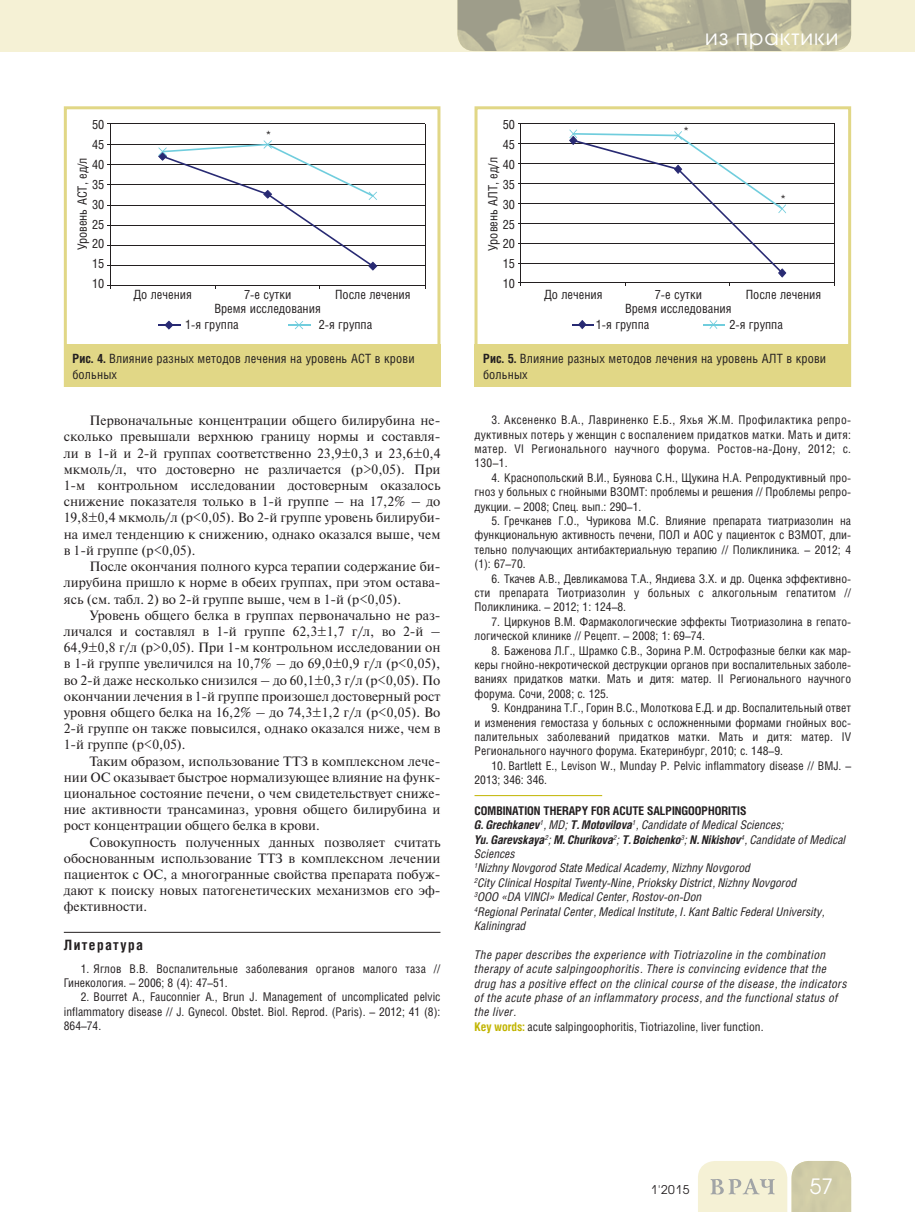
<style>
.page{position:relative;width:915px;height:1212px;background:#fff}
.page>*{position:absolute;margin:0;border:0;box-sizing:border-box;transform-origin:0 0}
.t1{font:21px "Avant Garde Gothic C";letter-spacing:.05em;color:#fff}
.t2{font:700 14.25px "Helios Cond";letter-spacing:.1em;color:#231f20}
.t3{font:13.5px/16.2px "Newton C";color:#231f20;text-align:justify}
.t4{font:12.75px/19.8px "Helios Cond";color:#231f20}
.t5{font:12px/14.4px "Helios Cond";color:#231f20;text-align:justify}
.t6{font:italic 12px/14.4px "Helios Cond";letter-spacing:.015em;color:#231f20}
.t7{font:12px "Avant Garde Gothic C";color:#231f20}
.s1{font-weight:700}
.s2{font-weight:700;font-style:normal}
.s3{font-weight:700;font-style:normal;color:#c1b400}
.s4{font-style:normal}
</style>
<div class="page">
<hr style="left:64px;top:932px;width:376px;height:1px;background:#231f20">
<div style="left:0;top:0;width:914px;height:51px;background:#f5f1d5"></div>
<svg style="left:698px;top:1161px;width:152px;height:51px;background:#e3e0c4"></svg>
<hr style="left:110px;top:265px;width:315px;height:1px;background:#231f20">
<hr style="left:110px;top:245px;width:315px;height:1px;background:#231f20">
<hr style="left:110px;top:225px;width:315px;height:1px;background:#231f20">
<hr style="left:110px;top:205px;width:315px;height:1px;background:#231f20">
<hr style="left:110px;top:184px;width:315px;height:1px;background:#231f20">
<hr style="left:110px;top:164px;width:315px;height:1px;background:#231f20">
<hr style="left:110px;top:144px;width:315px;height:1px;background:#231f20">
<hr style="left:110px;top:124px;width:315px;height:1px;background:#231f20">
<hr style="left:424px;top:124px;width:1px;height:162px;background:#231f20">
<hr style="left:110px;top:285px;width:315px;height:1px;background:#231f20">
<hr style="left:110px;top:124px;width:1px;height:162px;background:#231f20">
<svg style="left:158px;top:140px;width:219px;height:131px"></svg>
<hr style="left:158px;top:324px;width:23px;height:2px;background:#282a73">
<svg style="left:165px;top:321px;width:8px;height:9px"></svg>
<hr style="left:288px;top:324px;width:23px;height:2px;background:#70cddd">
<svg style="left:295px;top:321px;width:8px;height:8px"></svg>
<div style="left:64px;top:106px;width:376px;height:281px;border:3px solid #e1d786"></div>
<div style="left:64px;top:344px;width:376px;height:43px;background:#e1d786"></div>
<hr style="left:520px;top:263px;width:314px;height:1px;background:#231f20">
<hr style="left:520px;top:243px;width:314px;height:1px;background:#231f20">
<hr style="left:520px;top:223px;width:314px;height:1px;background:#231f20">
<hr style="left:520px;top:203px;width:314px;height:1px;background:#231f20">
<hr style="left:520px;top:183px;width:314px;height:1px;background:#231f20">
<hr style="left:520px;top:163px;width:314px;height:1px;background:#231f20">
<hr style="left:520px;top:143px;width:314px;height:1px;background:#231f20">
<hr style="left:520px;top:124px;width:314px;height:1px;background:#231f20">
<hr style="left:834px;top:124px;width:1px;height:159px;background:#231f20">
<hr style="left:520px;top:282px;width:314px;height:1px;background:#231f20">
<hr style="left:520px;top:124px;width:1px;height:159px;background:#231f20">
<svg style="left:569px;top:129px;width:217px;height:157px"></svg>
<svg style="left:572px;top:320px;width:21px;height:10px"></svg>
<svg style="left:703px;top:320px;width:21px;height:9px"></svg>
<div style="left:474px;top:106px;width:376px;height:281px;border:3px solid #e1d786"></div>
<div style="left:474px;top:344px;width:376px;height:43px;background:#e1d786"></div>
<hr style="left:474px;top:795px;width:128px;height:1px;background:#c1b400">
<img style="left:457px;top:0;width:393px;height:51px">
<h1 class="t1" style="left:704px;top:27px;width:135px">из практики</h1>
<p class="t4" style="left:92px;top:116px;width:14px;text-align:justify">50<br>45<br>40<br>35<br>30<br>25<br>20<br>15<br>10</p>
<p class="t4" style="left:74px;top:250px;width:94px;rotate:-90deg">Уровень АСТ, ед/л</p>
<p class="t4" style="left:265px;top:127px;width:8px">*</p>
<p class="t4" style="left:133px;top:286px;width:60px">До лечения</p>
<p class="t4" style="left:244px;top:286px;width:49px">7-е сутки</p>
<p class="t4" style="left:335px;top:286px;width:77px">После лечения</p>
<p class="t4" style="left:214px;top:300px;width:108px">Время исследования</p>
<p class="t4" style="left:502px;top:116px;width:14px;text-align:justify">50<br>45<br>40<br>35<br>30<br>25<br>20<br>15<br>10</p>
<p class="t4" style="left:484px;top:251px;width:95px;rotate:-90deg">Уровень АЛТ, ед/л</p>
<p class="t4" style="left:683px;top:122px;width:8px">*</p>
<p class="t4" style="left:779px;top:190px;width:8px">*</p>
<p class="t4" style="left:544px;top:286px;width:60px">До лечения</p>
<p class="t4" style="left:654px;top:286px;width:49px">7-е сутки</p>
<p class="t4" style="left:745px;top:286px;width:77px">После лечения</p>
<p class="t4" style="left:624px;top:300px;width:108px">Время исследования</p>
<p class="t4" style="left:185px;top:316px;width:55px">1-я группа</p>
<p class="t4" style="left:318px;top:316px;width:55px">2-я группа</p>
<p class="t4" style="left:595px;top:316px;width:55px">1-я группа</p>
<p class="t4" style="left:729px;top:316px;width:55px">2-я группа</p>
<p class="t4" style="left:72px;top:352px;width:343px;line-height:15.3px"><span class="s1">Рис. 4.</span> Влияние разных методов лечения на уровень АСТ в крови больных</p>
<p class="t4" style="left:483px;top:352px;width:344px;line-height:15.3px"><span class="s1">Рис. 5.</span> Влияние разных методов лечения на уровень АЛТ в крови больных</p>
<p class="t3" style="left:64px;top:414px;width:378px;text-indent:26px">Первоначальные концентрации общего билирубина не&shy;сколько превышали верхнюю границу нормы и составля&shy;ли в 1-й и 2-й группах соответственно 23,9±0,3 и 23,6±0,4 мкмоль/л, что достоверно не различается (p&gt;0,05). При 1-м контрольном исследовании достоверным оказалось снижение показателя только в 1-й группе – на 17,2% – до 19,8±0,4 мкмоль/л (р&lt;0,05). Во 2-й группе уровень билируби&shy;на имел тенденцию к снижению, однако оказался выше, чем в 1-й группе (р&lt;0,05).</p>
<p class="t3" style="left:64px;top:560px;width:378px;text-indent:26px">После окончания полного курса терапии содержание би&shy;лирубина пришло к норме в обеих группах, при этом остава&shy;ясь (см. табл. 2) во 2-й группе выше, чем в 1-й (р&lt;0,05).</p>
<p class="t3" style="left:64px;top:608px;width:378px;text-indent:26px">Уровень общего белка в группах первоначально не раз&shy;личался и составлял в 1-й группе 62,3±1,7 г/л, во 2-й – 64,9±0,8 г/л (p&gt;0,05). При 1-м контрольном исследовании он в 1-й группе увеличился на 10,7% – до 69,0±0,9 г/л (р&lt;0,05), во 2-й даже несколько снизился – до 60,1±0,3 г/л (р&lt;0,05). По окончании лечения в 1-й группе произошел достоверный рост уровня общего белка на 16,2% – до 74,3±1,2 г/л (р&lt;0,05). Во 2-й группе он также повысился, однако оказался ниже, чем в 1-й группе (р&lt;0,05).</p>
<p class="t3" style="left:64px;top:754px;width:378px;text-indent:26px">Таким образом, использование ТТЗ в комплексном лече&shy;нии ОС оказывает быстрое нормализующее влияние на функ&shy;циональное состояние печени, о чем свидетельствует сниже&shy;ние активности трансаминаз, уровня общего билирубина и рост концентрации общего белка в крови.</p>
<p class="t3" style="left:64px;top:835px;width:378px;text-indent:26px">Совокупность полученных данных позволяет считать обоснованным использование ТТЗ в комплексном лечении пациенток с ОС, а многогранные свойства препарата побуж&shy;дают к поиску новых патогенетических механизмов его эф&shy;фективности.</p>
<p class="t2" style="left:64px;top:939px;width:81px">Литература</p>
<p class="t5" style="left:64px;top:962px;width:378px;text-indent:17px">1. Яглов В.В. Воспалительные заболевания органов малого таза //<br>Гинекология. – 2006; 8 (4): 47–51.</p>
<p class="t5" style="left:64px;top:991px;width:378px;text-indent:17px">2. Bourret A., Fauconnier A., Brun J. Management of uncomplicated pelvic inflammatory disease // J. Gynecol. Obstet. Biol. Reprod. (Paris). – 2012; 41 (8):<br>864–74.</p>
<p class="t5" style="left:474px;top:414px;width:378px;text-indent:17px">3. Аксененко В.А., Лавриненко Е.Б., Яхья Ж.М. Профилактика репро&shy;дуктивных потерь у женщин с воспалением придатков матки. Мать и дитя: матер. VI Регионального научного форума. Ростов-на-Дону, 2012; с.<br>130–1.</p>
<p class="t5" style="left:474px;top:471px;width:378px;text-indent:17px">4. Краснопольский В.И., Буянова С.Н., Щукина Н.А. Репродуктивный про&shy;гноз у больных с гнойными ВЗОМТ: проблемы и решения // Проблемы репро&shy;дукции. – 2008; Спец. вып.: 290–1.</p>
<p class="t5" style="left:474px;top:515px;width:378px;text-indent:17px">5. Гречканев Г.О., Чурикова М.С. Влияние препарата тиатриазолин на функциональную активность печени, ПОЛ и АОС у пациенток с ВЗМОТ, дли&shy;тельно получающих антибактериальную терапию // Поликлиника. – 2012; 4 (1): 67–70.</p>
<p class="t5" style="left:474px;top:572px;width:378px;text-indent:17px">6. Ткачев А.В., Девликамова Т.А., Яндиева З.Х. и др. Оценка эффективно&shy;сти препарата Тиотриазолин у больных с алкогольным гепатитом // Поликлиника. – 2012; 1: 124–8.</p>
<p class="t5" style="left:474px;top:615px;width:378px;text-indent:17px">7. Циркунов В.М. Фармакологические эффекты Тиотриазолина в гепато&shy;логической клинике // Рецепт. – 2008; 1: 69–74.</p>
<p class="t5" style="left:474px;top:644px;width:378px;text-indent:17px">8. Баженова Л.Г., Шрамко С.В., Зорина Р.М. Острофазные белки как мар&shy;керы гнойно-некротической деструкции органов при воспалительных заболе&shy;ваниях придатков матки. Мать и дитя: матер. II Регионального научного форума. Сочи, 2008; с. 125.</p>
<p class="t5" style="left:474px;top:702px;width:378px;text-indent:17px">9. Кондранина Т.Г., Горин В.С., Молоткова Е.Д. и др. Воспалительный ответ и изменения гемостаза у больных с осложненными формами гнойных вос&shy;палительных заболеваний придатков матки. Мать и дитя: матер. IV Регионального научного форума. Екатеринбург, 2010; с. 148–9.</p>
<p class="t5" style="left:474px;top:759px;width:378px;text-indent:17px">10. Bartlett E., Levison W., Munday P. Pelvic inflammatory disease // BMJ. –<br>2013; 346: 346.</p>
<p class="t6" style="left:474px;top:804px;width:372px"><span class="s2">COMBINATION THERAPY FOR ACUTE SALPINGOOPHORITIS<br></span><span class="s1">G. Grechkanev</span><sup>1</sup>, MD; <span class="s1">T. Motovilova</span><sup>1</sup>, Candidate of Medical Sciences;<br><span class="s1">Yu. Garevskaya</span><sup>2</sup>; <span class="s1">M. Churikova</span><sup>2</sup>; <span class="s1">T. Boichenko</span><sup>3</sup>; <span class="s1">N. Nikishov</span><sup>4</sup>, Candidate of Medical Sciences<br><sup>1</sup>Nizhny Novgorod State Medical Academy, Nizhny Novgorod<br><sup>2</sup>City Clinical Hospital Twenty-Nine, Prioksky District, Nizhny Novgorod<br><sup>3</sup>OOO «DA VINCI» Medical Center, Rostov-on-Don<br><sup>4</sup>Regional Perinatal Center, Medical Institute, I. Kant Baltic Federal University, Kaliningrad</p>
<p class="t6" style="left:474px;top:948px;width:374px">The paper describes the experience with Tiotriazoline in the combination therapy of acute salpingoophoritis. There is convincing evidence that the drug has a positive effect on the clinical course of the disease, the indicators of the acute phase of an inflammatory process, and the functional status of the liver.<br><span class="s3">Key words:</span> <span class="s4">acute salpingoophoritis, Tiotriazoline, liver function.</span></p>
<p class="t7" style="left:650px;top:1184px;width:40px">1'2015</p>
<h1 class="t1" style="left:809px;top:1177px;width:25px">57</h1>
</div>
